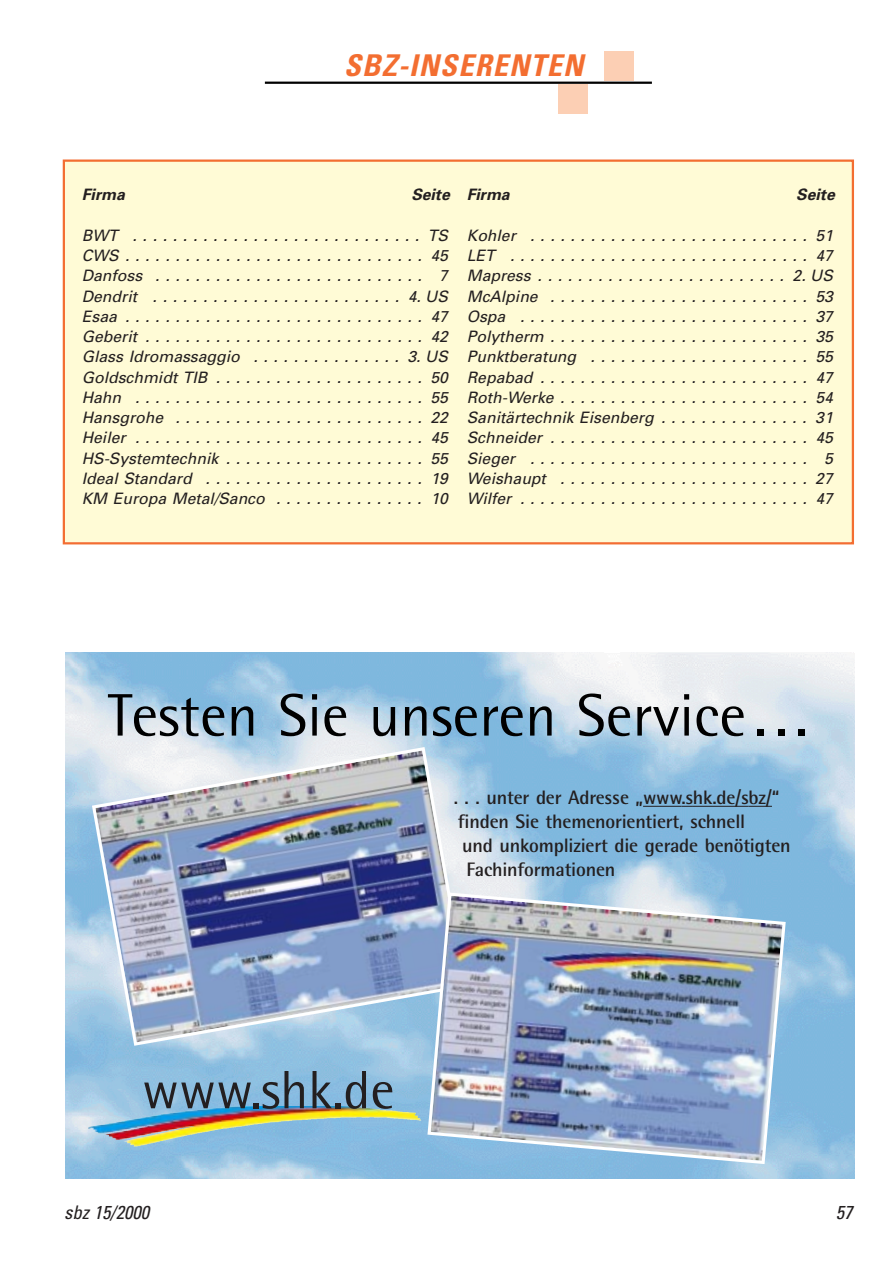
<style>
.page{position:relative;width:893px;height:1262px;background:#fff}
.page>*{position:absolute;margin:0;border:0;box-sizing:border-box;transform-origin:0 0}
.t1{font:60px "Rotis Semi Sans";color:#000}
.t2{font:54px "Rotis Semi Sans";color:#231f20}
.t3{font:italic 700 condensed 30px "Univers";color:#f36e31}
.t4{font:700 19.5px "Rotis Semi Sans";letter-spacing:-.01em;color:#231f20}
.t5{font:italic condensed 18.75px "Univers";color:#231f20}
.t6{font:italic 15.75px/20.2px "Univers";color:#231f20;text-align:justify}
.t7{font:italic 700 15.75px "Univers";color:#231f20}
</style>
<div class="page">
<div style="left:604px;top:52px;width:30px;height:29px;background:#fccfb4"></div>
<div style="left:558px;top:84px;width:29px;height:30px;background:#fccfb4"></div>
<hr style="left:265px;top:82px;width:387px;height:2px;background:#000">
<div style="left:65px;top:162px;width:786px;height:380px;background:#fffbd6"></div>
<div style="left:63px;top:159px;width:791px;height:385px;border:2px solid #f36e31"></div>
<img style="left:65px;top:653px;width:789px;height:525px">
<img style="left:124px;top:1106px;width:297px;height:40px">
<hr style="left:643px;top:805px;width:38px;height:1px;background:#231f20">
<svg style="left:681px;top:805px;width:12px;height:1px"></svg>
<hr style="left:693px;top:805px;width:55px;height:1px;background:#231f20">
<svg style="left:748px;top:805px;width:24px;height:1px"></svg>
<img style="left:90px;top:745px;width:378px;height:302px">
<img style="left:426px;top:891px;width:361px;height:274px">
<h3 class="t3" style="left:344px;top:54px;width:246px">SBZ-INSERENTEN</h3>
<p class="t7" style="left:82px;top:189px;width:47px">Firma</p>
<p class="t7" style="left:411px;top:189px;width:43px">Seite</p>
<p class="t6" style="left:82px;top:226px;width:371px">BWT . . . . . . . . . . . . . . . . . . . . . . . . . . . . . TS CWS . . . . . . . . . . . . . . . . . . . . . . . . . . . . . . 45<br>Danfoss . . . . . . . . . . . . . . . . . . . . . . . . . . . 7<br>Dendrit . . . . . . . . . . . . . . . . . . . . . . . . . 4. US Esaa . . . . . . . . . . . . . . . . . . . . . . . . . . . . . . 47<br>Geberit . . . . . . . . . . . . . . . . . . . . . . . . . . . . 42<br>Glass Idromassaggio . . . . . . . . . . . . . . . 3. US Goldschmidt TIB . . . . . . . . . . . . . . . . . . . . . 50<br>Hahn . . . . . . . . . . . . . . . . . . . . . . . . . . . . . 55<br>Hansgrohe . . . . . . . . . . . . . . . . . . . . . . . . . 22<br>Heiler . . . . . . . . . . . . . . . . . . . . . . . . . . . . . 45<br>HS-Systemtechnik . . . . . . . . . . . . . . . . . . . . 55<br>Ideal Standard . . . . . . . . . . . . . . . . . . . . . . 19<br>KM Europa Metal/Sanco . . . . . . . . . . . . . . . 10</p>
<p class="t7" style="left:467px;top:189px;width:47px">Firma</p>
<p class="t7" style="left:796px;top:189px;width:43px">Seite</p>
<p class="t6" style="left:466px;top:226px;width:371px">Kohler . . . . . . . . . . . . . . . . . . . . . . . . . . . . 51<br>LET . . . . . . . . . . . . . . . . . . . . . . . . . . . . . . 47<br>Mapress . . . . . . . . . . . . . . . . . . . . . . . . . 2. US McAlpine . . . . . . . . . . . . . . . . . . . . . . . . . . 53<br>Ospa . . . . . . . . . . . . . . . . . . . . . . . . . . . . . 37<br>Polytherm . . . . . . . . . . . . . . . . . . . . . . . . . . 35<br>Punktberatung . . . . . . . . . . . . . . . . . . . . . . 55<br>Repabad . . . . . . . . . . . . . . . . . . . . . . . . . . . 47<br>Roth-Werke . . . . . . . . . . . . . . . . . . . . . . . . . 54<br>Sanitärtechnik Eisenberg . . . . . . . . . . . . . . . 31<br>Schneider . . . . . . . . . . . . . . . . . . . . . . . . . . 45<br>Sieger . . . . . . . . . . . . . . . . . . . . . . . . . . . . 5<br>Weishaupt . . . . . . . . . . . . . . . . . . . . . . . . . 27<br>Wilfer . . . . . . . . . . . . . . . . . . . . . . . . . . . . . 47</p>
<h1 class="t1" style="left:108px;top:694px;width:701px">Testen Sie unseren Service . . .</h1>
<p class="t4" style="left:453px;top:791px;width:327px">. . . unter der Adresse „www.shk.de/sbz/“</p>
<p class="t4" style="left:458px;top:815px;width:289px">finden Sie themenorientiert, schnell</p>
<p class="t4" style="left:462px;top:839px;width:330px">und unkompliziert die gerade benötigten</p>
<p class="t4" style="left:466px;top:863px;width:150px">Fachinformationen</p>
<h2 class="t2" style="left:142px;top:1071px;width:254px">www.shk.de</h2>
<p class="t5" style="left:64px;top:1205px;width:90px">sbz 15/2000</p>
<p class="t5" style="left:835px;top:1205px;width:22px">57</p>
</div>
